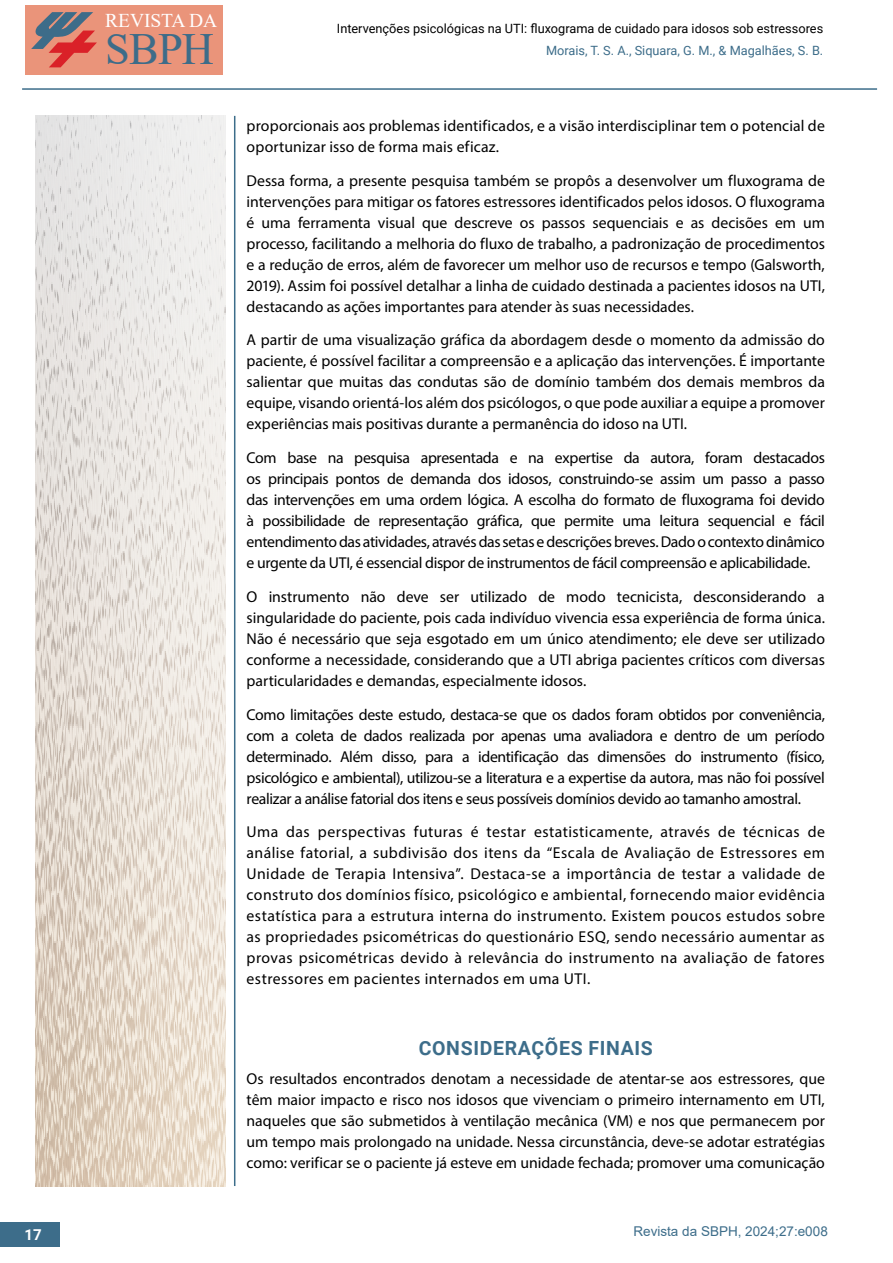
<style>
.page{position:relative;width:893px;height:1263px;background:#fff}
.page>*{position:absolute;margin:0;border:0;box-sizing:border-box;transform-origin:0 0}
.t1{font:44.55px "Times New Roman";color:#3d6c89}
.t2{font:700 19.5px "Roboto";letter-spacing:.035em;color:#3d6d8a}
.t3{font:19.5px "Times New Roman";letter-spacing:-.005em;color:#fff}
.t4{font:15.75px/21px "Myriad Pro";color:#000;text-align:justify}
.t5{font:700 15px "Roboto";color:#fff}
.t6{font:13.5px "Arial";color:#3d6d8a}
.t7{font:12.75px "Roboto";color:#000}
.t8{font:12.75px "Roboto";color:#3d6d8a}
</style>
<div class="page">
<hr style="left:234px;top:116px;width:1px;height:1070px;background:#3c6d8a">
<div style="left:26px;top:6px;width:197px;height:69px;background:#ea947a"></div>
<svg style="left:31px;top:12px;width:66px;height:55px"></svg>
<div style="left:0;top:1222px;width:59px;height:25px;background:#3d6d8a"></div>
<hr style="left:22px;top:88px;width:855px;height:2px;background:#3c6d8a">
<img style="left:35px;top:116px;width:191px;height:1070px">
<p class="t3" style="left:105px;top:6px;width:114px">REVISTA DA</p>
<h1 class="t1" style="left:105px;top:18px;width:110px">SBPH</h1>
<p class="t7" style="left:337px;top:19px;width:488px">Intervenções psicológicas na UTI: fluxograma de cuidado para idosos sob estressores</p>
<p class="t8" style="left:546px;top:41px;width:279px">Morais, T. S. A., Siquara, G. M., &amp; Magalhães, S. B.</p>
<p class="t4" style="left:247px;top:115px;width:580px">proporcionais aos problemas identificados, e a visão interdisciplinar tem o potencial de oportunizar isso de forma mais eficaz.</p>
<p class="t4" style="left:247px;top:170px;width:580px">Dessa forma, a presente pesquisa também se propôs a desenvolver um fluxograma de intervenções para mitigar os fatores estressores identificados pelos idosos. O fluxograma é uma ferramenta visual que descreve os passos sequenciais e as decisões em um processo, facilitando a melhoria do fluxo de trabalho, a padronização de procedimentos e a redução de erros, além de favorecer um melhor uso de recursos e tempo (Galsworth, 2019). Assim foi possível detalhar a linha de cuidado destinada a pacientes idosos na UTI, destacando as ações importantes para atender às suas necessidades.</p>
<p class="t4" style="left:247px;top:329px;width:580px">A partir de uma visualização gráfica da abordagem desde o momento da admissão do paciente, é possível facilitar a compreensão e a aplicação das intervenções. É importante salientar que muitas das condutas são de domínio também dos demais membros da equipe, visando orientá-los além dos psicólogos, o que pode auxiliar a equipe a promover experiências mais positivas durante a permanência do idoso na UTI.</p>
<p class="t4" style="left:247px;top:447px;width:580px">Com base na pesquisa apresentada e na expertise da autora, foram destacados os principais pontos de demanda dos idosos, construindo-se assim um passo a passo das intervenções em uma ordem lógica. A escolha do formato de fluxograma foi devido à possibilidade de representação gráfica, que permite uma leitura sequencial e fácil entendimento das atividades, através das setas e descrições breves. Dado o contexto dinâmico e urgente da UTI, é essencial dispor de instrumentos de fácil compreensão e aplicabilidade.</p>
<p class="t4" style="left:247px;top:586px;width:580px">O instrumento não deve ser utilizado de modo tecnicista, desconsiderando a singularidade do paciente, pois cada indivíduo vivencia essa experiência de forma única.<br>Não é necessário que seja esgotado em um único atendimento; ele deve ser utilizado conforme a necessidade, considerando que a UTI abriga pacientes críticos com diversas particularidades e demandas, especialmente idosos.</p>
<p class="t4" style="left:247px;top:703px;width:580px">Como limitações deste estudo, destaca-se que os dados foram obtidos por conveniência, com a coleta de dados realizada por apenas uma avaliadora e dentro de um período determinado. Além disso, para a identificação das dimensões do instrumento (físico, psicológico e ambiental), utilizou-se a literatura e a expertise da autora, mas não foi possível realizar a análise fatorial dos itens e seus possíveis domínios devido ao tamanho amostral.</p>
<p class="t4" style="left:247px;top:821px;width:580px">Uma das perspectivas futuras é testar estatisticamente, através de técnicas de análise fatorial, a subdivisão dos itens da “Escala de Avaliação de Estressores em Unidade de Terapia Intensiva”. Destaca-se a importância de testar a validade de construto dos domínios físico, psicológico e ambiental, fornecendo maior evidência estatística para a estrutura interna do instrumento. Existem poucos estudos sobre as propriedades psicométricas do questionário ESQ, sendo necessário aumentar as provas psicométricas devido à relevância do instrumento na avaliação de fatores estressores em pacientes internados em uma UTI.</p>
<p class="t2" style="left:419px;top:1034px;width:236px">CONSIDERAÇÕES FINAIS</p>
<p class="t4" style="left:247px;top:1068px;width:580px">Os resultados encontrados denotam a necessidade de atentar-se aos estressores, que têm maior impacto e risco nos idosos que vivenciam o primeiro internamento em UTI, naqueles que são submetidos à ventilação mecânica (VM) e nos que permanecem por um tempo mais prolongado na unidade. Nessa circunstância, deve-se adotar estratégias como: verificar se o paciente já esteve em unidade fechada; promover uma comunicação</p>
<p class="t5" style="left:25px;top:1224px;width:19px">17</p>
<p class="t6" style="left:633px;top:1222px;width:196px">Revista da SBPH, 2024;27:e008</p>
</div>
